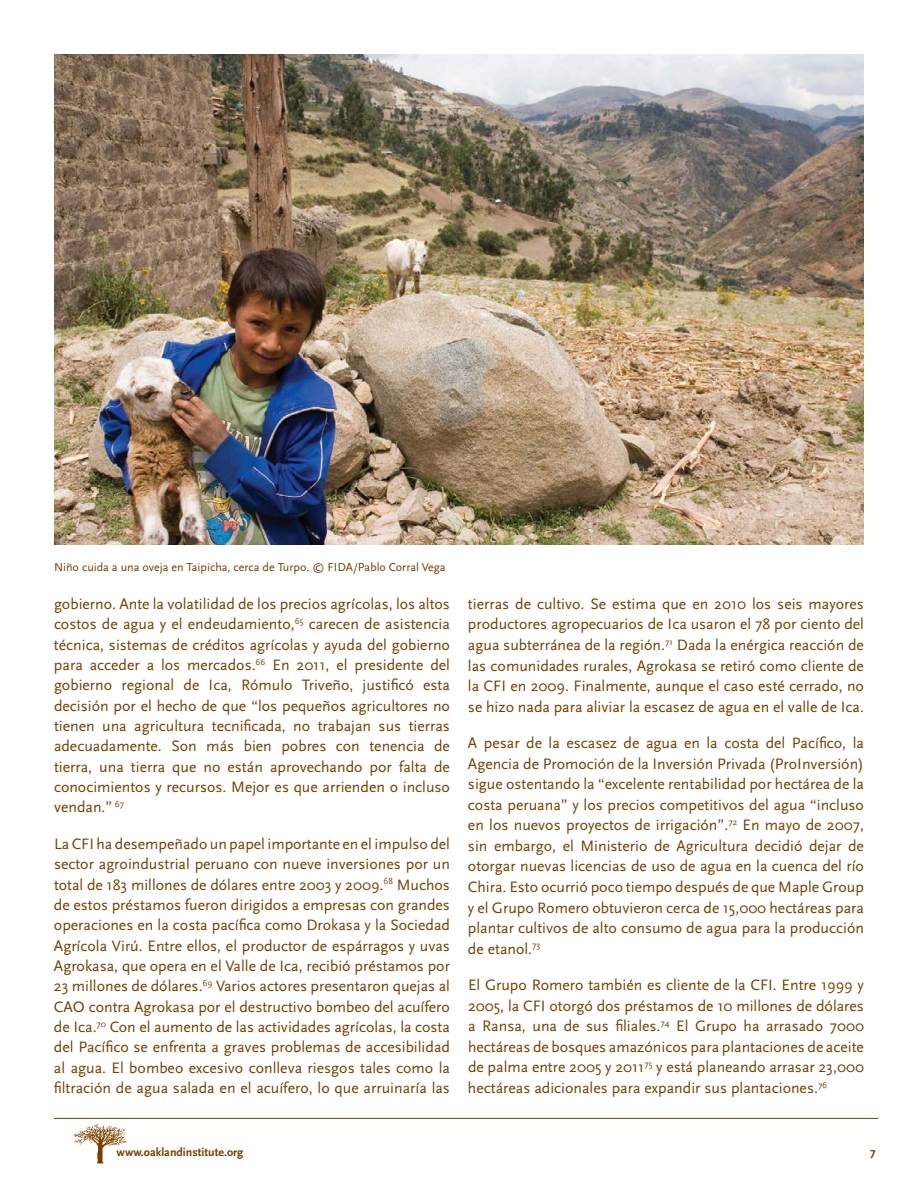
<style>
.page{position:relative;width:918px;height:1188px;background:#fff}
.page>*{position:absolute;margin:0;border:0;box-sizing:border-box;transform-origin:0 0}
.t1{font:15.75px/20.4px "Scala Sans";color:#753f00;text-align:justify}
.t2{font:12px "Scala Sans";color:#753f00}
.t3{font:700 12px "Scala Sans";color:#753f00}
</style>
<div class="page">
<hr style="left:54px;top:1118px;width:824px;height:1px;background:#753f00">
<img style="left:74px;top:1124px;width:53px;height:40px">
<img style="left:54px;top:54px;width:810px;height:490px">
<p class="t2" style="left:54px;top:560px;width:393px">Niño cuida a una oveja en Taipicha, cerca de Turpo. © FIDA/Pablo Corral Vega</p>
<p class="t1" style="left:54px;top:594px;width:398px">gobierno. Ante la volatilidad de los precios agrícolas, los altos costos de agua y el endeudamiento,<sup>65</sup> carecen de asistencia técnica, sistemas de créditos agrícolas y ayuda del gobierno para acceder a los mercados.<sup>66</sup> En 2011, el presidente del gobierno regional de Ica, Rómulo Triveño, justificó esta decisión por el hecho de que “los pequeños agricultores no tienen una agricultura tecnificada, no trabajan sus tierras adecuadamente. Son más bien pobres con tenencia de tierra, una tierra que no están aprovechando por falta de conocimientos y recursos. Mejor es que arrienden o incluso vendan.” <sup>67</sup></p>
<p class="t1" style="left:54px;top:834px;width:398px">La CFI ha desempeñado un papel importante en el impulso del sector agroindustrial peruano con nueve inversiones por un total de 183 millones de dólares entre 2003 y 2009.<sup>68</sup> Muchos de estos préstamos fueron dirigidos a empresas con grandes operaciones en la costa pacífica como Drokasa y la Sociedad Agrícola Virú. Entre ellos, el productor de espárragos y uvas Agrokasa, que opera en el Valle de Ica, recibió préstamos por 23 millones de dólares.<sup>69</sup> Varios actores presentaron quejas al CAO contra Agrokasa por el destructivo bombeo del acuífero de Ica.<sup>70</sup> Con el aumento de las actividades agrícolas, la costa del Pacífico se enfrenta a graves problemas de accesibilidad al agua. El bombeo excesivo conlleva riesgos tales como la filtración de agua salada en el acuífero, lo que arruinaría las</p>
<p class="t1" style="left:468px;top:594px;width:398px">tierras de cultivo. Se estima que en 2010 los seis mayores productores agropecuarios de Ica usaron el 78 por ciento del agua subterránea de la región.<sup>71</sup> Dada la enérgica reacción de las comunidades rurales, Agrokasa se retiró como cliente de la CFI en 2009. Finalmente, aunque el caso esté cerrado, no se hizo nada para aliviar la escasez de agua en el valle de Ica.</p>
<p class="t1" style="left:468px;top:733px;width:398px">A pesar de la escasez de agua en la costa del Pacífico, la Agencia de Promoción de la Inversión Privada (ProInversión) sigue ostentando la “excelente rentabilidad por hectárea de la costa peruana” y los precios competitivos del agua “incluso en los nuevos proyectos de irrigación”.<sup>72</sup> En mayo de 2007, sin embargo, el Ministerio de Agricultura decidió dejar de otorgar nuevas licencias de uso de agua en la cuenca del río Chira. Esto ocurrió poco tiempo después de que Maple Group y el Grupo Romero obtuvieron cerca de 15,000 hectáreas para plantar cultivos de alto consumo de agua para la producción de etanol.<sup>73</sup></p>
<p class="t1" style="left:468px;top:975px;width:398px">El Grupo Romero también es cliente de la CFI. Entre 1999 y 2005, la CFI otorgó dos préstamos de 10 millones de dólares a Ransa, una de sus filiales.<sup>74</sup> El Grupo ha arrasado 7000 hectáreas de bosques amazónicos para plantaciones de aceite de palma entre 2005 y 2011<sup>75</sup> y está planeando arrasar 23,000 hectáreas adicionales para expandir sus plantaciones.<sup>76</sup></p>
<p class="t3" style="left:117px;top:1146px;width:128px">www.oaklandinstitute.org</p>
<p class="t3" style="left:870px;top:1146px;width:7px">7</p>
</div>
